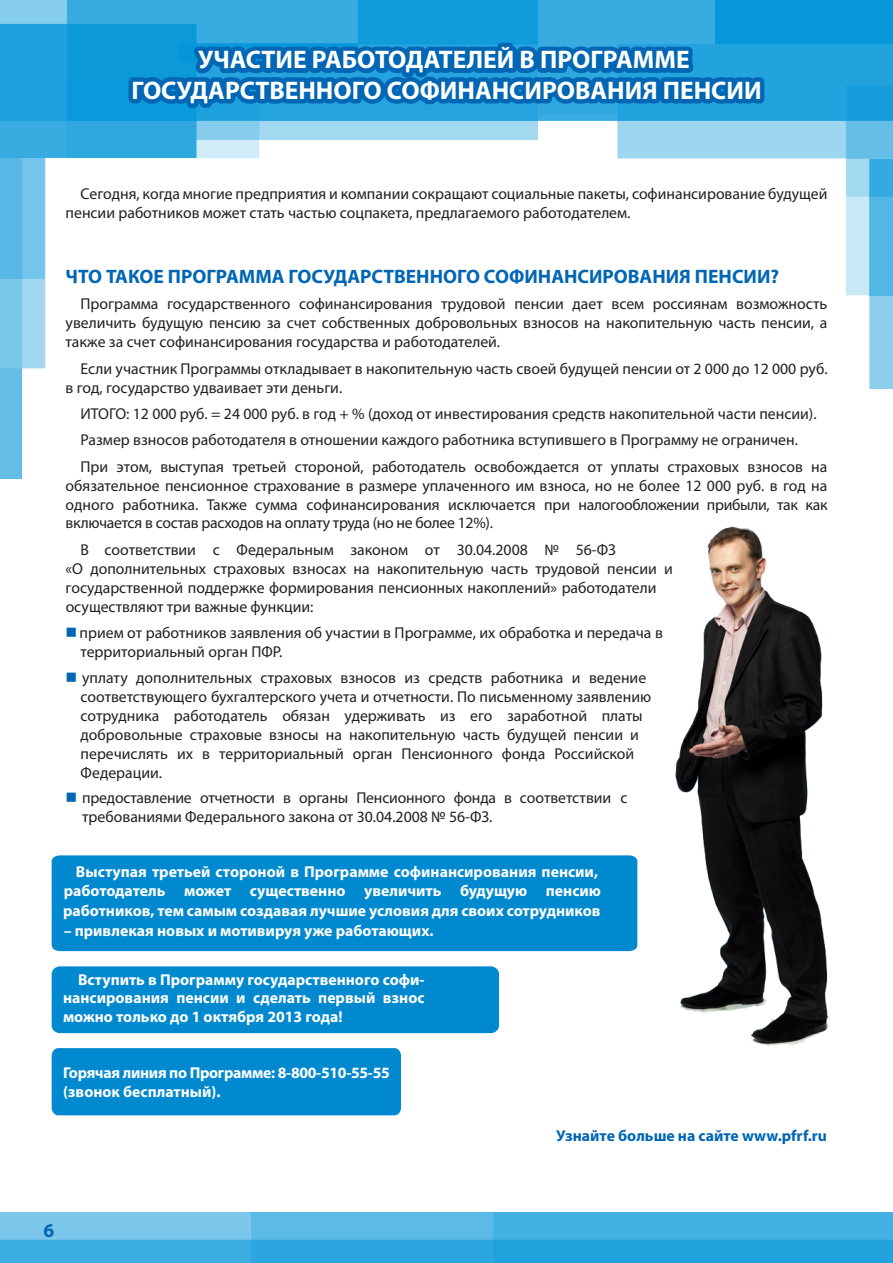
<style>
.page{position:relative;width:893px;height:1263px;background:#fff}
.page>*{position:absolute;margin:0;border:0;box-sizing:border-box;transform-origin:0 0}
.t1{font:700 25.5px/30.6px "Myriad Pro";color:#fff;text-align:center}
.t2{font:700 19.5px "Myriad Pro";color:#0166b3}
.t3{font:15.75px/18.9px "Myriad Pro";color:#231f20}
.t4{font:700 15.75px/18.9px "Myriad Pro";color:#fff;text-align:center}
.t5{font:700 15.75px/18.9px "Myriad Pro";letter-spacing:-.02em;color:#fff}
.t6{font:700 15.75px "Myriad Pro";color:#0166b3}
.s1{color:#0166b3}
</style>
<div class="page">
<img style="left:0;top:1212px;width:893px;height:51px">
<img style="left:0;top:0;width:893px;height:479px">
<img style="left:675px;top:526px;width:154px;height:521px">
<div style="left:52px;top:855px;width:585px;height:96px;background:#0089cf"></div>
<svg style="left:124px;top:0;width:645px;height:112px;background:#158acc"></svg>
<div style="left:52px;top:1048px;width:349px;height:67px;background:#0089cf"></div>
<div style="left:52px;top:966px;width:447px;height:67px;background:#0089cf;border-radius:8px"></div>
<h1 class="t1" style="left:131px;top:44px;width:632px">УЧАСТИЕ РАБОТОДАТЕЛЕЙ В ПРОГРАММЕ<br>ГОСУДАРСТВЕННОГО СОФИНАНСИРОВАНИЯ ПЕНСИИ</h1>
<p class="t3" style="left:66px;top:184px;width:763px;text-indent:15px">Сегодня, когда многие предприятия и компании сокращают социальные пакеты, софинансирование будущей пенсии работников может стать частью соцпакета, предлагаемого работодателем.</p>
<p class="t2" style="left:66px;top:264px;width:715px">ЧТО ТАКОЕ ПРОГРАММА ГОСУДАРСТВЕННОГО СОФИНАНСИРОВАНИЯ ПЕНСИИ?</p>
<p class="t3" style="left:66px;top:294px;width:763px;text-align:justify;text-indent:15px">Программа государственного софинансирования трудовой пенсии дает всем россиянам возможность увеличить будущую пенсию за счет собственных добровольных взносов на накопительную часть пенсии, а также за счет софинансирования государства и работодателей.</p>
<p class="t3" style="left:66px;top:359px;width:763px;text-indent:15px">Если участник Программы откладывает в накопительную часть своей будущей пенсии от 2 000 до 12 000 руб. в год, государство удваивает эти деньги.</p>
<p class="t3" style="left:81px;top:400px;width:748px;line-height:26.4px">ИТОГО: 12 000 руб. = 24 000 руб. в год + % (доход от инвестирования средств накопительной части пенсии).<br>Размер взносов работодателя в отношении каждого работника вступившего в Программу не ограничен.<br>При этом, выступая третьей стороной, работодатель освобождается от уплаты страховых взносов на</p>
<p class="t3" style="left:66px;top:476px;width:763px;text-align:justify">обязательное пенсионное страхование в размере уплаченного им взноса, но не более 12 000 руб. в год на одного работника. Также сумма софинансирования исключается при налогообложении прибыли, так как включается в состав расходов на оплату труда (но не более 12%).</p>
<p class="t3" style="left:66px;top:540px;width:609px;text-indent:15px">В соответствии с Федеральным законом от 30.04.2008 № 56-ФЗ<br>«О дополнительных страховых взносах на накопительную часть трудовой пенсии и государственной поддержке формирования пенсионных накоплений» работодатели осуществляют три важные функции:</p>
<p class="t3" style="left:81px;top:623px;width:584px;text-indent:-15px"><span class="s1">■</span>прием от работников заявления об участии в Программе, их обработка и передача в территориальный орган ПФР.</p>
<p class="t3" style="left:81px;top:668px;width:572px;text-indent:-15px"><span class="s1">■</span> уплату дополнительных страховых взносов из средств работника и ведение соответствующего бухгалтерского учета и отчетности. По письменному заявлению сотрудника работодатель обязан удерживать из его заработной платы добровольные страховые взносы на накопительную часть будущей пенсии и перечислять их в территориальный орган Пенсионного фонда Российской Федерации.</p>
<p class="t3" style="left:82px;top:788px;width:547px;text-indent:-17px"><span class="s1">■</span> предоставление отчетности в органы Пенсионного фонда в соответствии с требованиями Федерального закона от 30.04.2008 № 56-ФЗ.</p>
<p class="t4" style="left:64px;top:862px;width:539px;line-height:18.5px">Выступая третьей стороной в Программе софинансирования пенсии, работодатель может существенно увеличить будущую пенсию</p>
<p class="t4" style="left:63px;top:900px;width:539px">работников, тем самым создавая лучшие условия для своих сотрудников</p>
<p class="t4" style="left:64px;top:920px;width:371px">– привлекая новых и мотивируя уже работающих.</p>
<p class="t4" style="left:63px;top:969px;width:363px;text-align:justify;text-indent:15px">Вступить в Программу государственного софи&shy;нансирования пенсии и сделать первый взнос можно только до 1 октября 2013 года!</p>
<p class="t5" style="left:63px;top:1063px;width:328px">Горячая линия по Программе: 8-800-510-55-55 (звонок бесплатный).</p>
<p class="t6" style="left:556px;top:1125px;width:272px">Узнайте больше на сайте www.pfrf.ru</p>
<p class="t2" style="left:44px;top:1218px;width:12px">6</p>
</div>
